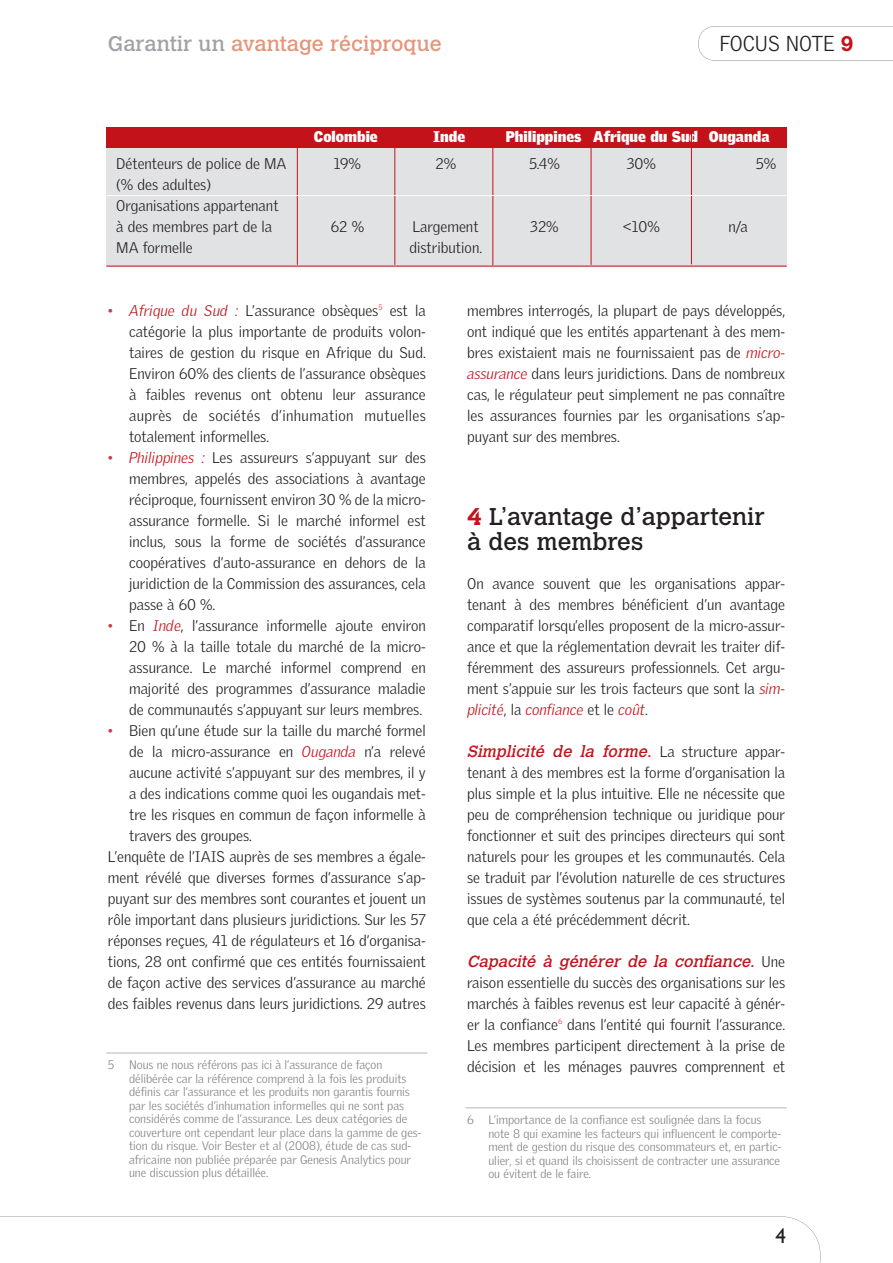
<style>
.page{position:relative;width:893px;height:1263px;background:#fff}
.page>*{position:absolute;margin:0;border:0;box-sizing:border-box;transform-origin:0 0}
.t1{font:24px/25.5px "Calvert";color:#231f20}
.t2{font:21px "Calvert";color:#e4957c}
.t3{font:21px "Griffith Display";color:#231f20}
.t4{font:21px "Gill Sans";color:#231f20}
.t5{font:italic 16.05px "Calvert";color:#c4121a}
.t6{font:15px/21px "Griffith Display";color:#231f20;text-align:justify}
.t7{font:900 15px "Griffith Display";color:#fff}
.t8{font:12px/13.5px "Griffith Display";color:#808285}
.s1{color:#a0a1a5}
.s2{font-family:"Calvert";font-weight:700;color:#c4121a}
.s3{font-family:"Calvert";color:#cf3a4b}
.s4{font-style:italic;color:#c4121a}
.s5{font-weight:700;color:#c4121a}
.s6{font-family:"Griffith Display";font-style:normal;font-size:15px;color:#231f20}
</style>
<div class="page">
<svg style="left:0;top:1216px;width:821px;height:47px"></svg>
<svg style="left:698px;top:26px;width:195px;height:35px"></svg>
<hr style="left:466px;top:1107px;width:321px;height:1px;background:#cdced0">
<div style="left:106px;top:127px;width:681px;height:21px;background:#c4121a"></div>
<div style="left:106px;top:148px;width:681px;height:118px;background:#e1e2e4"></div>
<hr style="left:297px;top:127px;width:1px;height:138px;background:#c4121a">
<hr style="left:395px;top:132px;width:1px;height:133px;background:#c4121a">
<hr style="left:493px;top:132px;width:1px;height:133px;background:#c4121a">
<hr style="left:591px;top:128px;width:1px;height:137px;background:#c4121a">
<hr style="left:691px;top:130px;width:1px;height:134px;background:#c4121a">
<hr style="left:106px;top:195px;width:681px;height:1px;background:#fff">
<hr style="left:106px;top:266px;width:681px;height:1px;background:#c4121a">
<hr style="left:106px;top:1052px;width:321px;height:2px;background:#cdced0">
<h2 class="t2" style="left:108px;top:36px;width:336px"><span class="s1">Garantir un</span> avantage réciproque</h2>
<h2 class="t3" style="left:719px;top:32px;width:136px">FOCUS NOTE <span class="s2">9</span></h2>
<p class="t7" style="left:314px;top:128px;width:65px">Colombie</p>
<p class="t7" style="left:433px;top:128px;width:33px">Inde</p>
<p class="t7" style="left:506px;top:128px;width:265px">Philippines Afrique du Sud Ouganda</p>
<p class="t6" style="left:116px;top:154px;width:172px">Détenteurs de police de MA</p>
<p class="t6" style="left:334px;top:154px;width:29px">19%</p>
<p class="t6" style="left:435px;top:154px;width:22px">2%</p>
<p class="t6" style="left:529px;top:154px;width:32px">5.4%</p>
<p class="t6" style="left:627px;top:154px;width:31px">30%</p>
<p class="t6" style="left:756px;top:154px;width:22px">5%</p>
<p class="t6" style="left:116px;top:175px;width:164px;text-align:left">(% des adultes)<br>Organisations appartenant à des membres part de la</p>
<p class="t6" style="left:331px;top:217px;width:35px">62 %</p>
<p class="t6" style="left:413px;top:217px;width:68px">Largement</p>
<p class="t6" style="left:530px;top:217px;width:30px">32%</p>
<p class="t6" style="left:623px;top:217px;width:39px">&lt;10%</p>
<p class="t6" style="left:728px;top:217px;width:21px">n/a</p>
<p class="t6" style="left:116px;top:238px;width:78px">MA formelle</p>
<p class="t6" style="left:409px;top:238px;width:74px">distribution.</p>
<p class="t6" style="left:129px;top:301px;width:298px;text-indent:-21px"><span class="s3">•</span> <span class="s4">Afrique du Sud :</span> L’assurance obsèques<sup>5</sup> est la catégorie la plus importante de produits volon&shy;taires de gestion du risque en Afrique du Sud.<br>Environ 60% des clients de l’assurance obsèques à faibles revenus ont obtenu leur assurance auprès de sociétés d’inhumation mutuelles totalement informelles.</p>
<p class="t6" style="left:129px;top:448px;width:298px;text-indent:-21px"><span class="s3">•</span> <span class="s4">Philippines :</span> Les assureurs s’appuyant sur des membres, appelés des associations à avantage réciproque, fournissent environ 30 % de la micro&shy;assurance formelle. Si le marché informel est inclus, sous la forme de sociétés d’assurance coopératives d’auto-assurance en dehors de la juridiction de la Commission des assurances, cela passe à 60 %.</p>
<p class="t6" style="left:129px;top:616px;width:298px;text-indent:-21px"><span class="s3">•</span> En <span class="s4">Inde</span>, l’assurance informelle ajoute environ 20 % à la taille totale du marché de la micro&shy;assurance. Le marché informel comprend en majorité des programmes d’assurance maladie de communautés s’appuyant sur leurs membres.</p>
<p class="t6" style="left:108px;top:721px;width:320px"><span class="s3">•</span> Bien qu’une étude sur la taille du marché formel</p>
<p class="t6" style="left:129px;top:742px;width:298px">de la micro-assurance en <span class="s4">Ouganda</span> n’a relevé</p>
<p class="t6" style="left:129px;top:763px;width:298px">aucune activité s’appuyant sur des membres, il y</p>
<p class="t6" style="left:129px;top:784px;width:298px">a des indications comme quoi les ougandais met-</p>
<p class="t6" style="left:129px;top:805px;width:298px">tre les risques en commun de façon informelle à</p>
<p class="t6" style="left:129px;top:826px;width:124px">travers des groupes.</p>
<p class="t6" style="left:108px;top:847px;width:320px">L’enquête de l’IAIS auprès de ses membres a égale-</p>
<p class="t6" style="left:108px;top:868px;width:320px">ment révélé que diverses formes d’assurance s’ap-</p>
<p class="t6" style="left:108px;top:889px;width:320px">puyant sur des membres sont courantes et jouent un</p>
<p class="t6" style="left:108px;top:910px;width:320px">rôle important dans plusieurs juridictions. Sur les 57</p>
<p class="t6" style="left:108px;top:931px;width:320px">réponses reçues, 41 de régulateurs et 16 d’organisa-</p>
<p class="t6" style="left:108px;top:952px;width:320px">tions, 28 ont confirmé que ces entités fournissaient</p>
<p class="t6" style="left:108px;top:973px;width:320px">de façon active des services d’assurance au marché</p>
<p class="t6" style="left:108px;top:994px;width:320px">des faibles revenus dans leurs juridictions. 29 autres</p>
<p class="t8" style="left:129px;top:1058px;width:294px;text-indent:-21px">5 Nous ne nous référons pas ici à l’assurance de façon délibérée car la référence comprend à la fois les produits définis car l’assurance et les produits non garantis fournis par les sociétés d’inhumation informelles qui ne sont pas considérés comme de l’assurance. Les deux catégories de couverture ont cependant leur place dans la gamme de ges&shy;tion du risque. Voir Bester et al (2008), étude de cas sud&shy;africaine non publiée préparée par Genesis Analytics pour une discussion plus détaillée.</p>
<p class="t6" style="left:467px;top:301px;width:320px">membres interrogés, la plupart de pays développés, ont indiqué que les entités appartenant à des mem&shy;bres existaient mais ne fournissaient pas de <span class="s4">micro&shy;assurance</span> dans leurs juridictions. Dans de nombreux cas, le régulateur peut simplement ne pas connaître les assurances fournies par les organisations s’ap&shy;puyant sur des membres.</p>
<h1 class="t1" style="left:467px;top:505px;width:299px"><span class="s5">4</span> L’avantage d’appartenir à des membres</h1>
<p class="t6" style="left:467px;top:574px;width:320px">On avance souvent que les organisations appar&shy;tenant à des membres bénéficient d’un avantage comparatif lorsqu’elles proposent de la micro-assur&shy;ance et que la réglementation devrait les traiter dif&shy;féremment des assureurs professionnels. Cet argu&shy;ment s’appuie sur les trois facteurs que sont la <span class="s4">sim&shy;plicité</span>, la <span class="s4">confiance</span> et le <span class="s4">coût</span>.</p>
<p class="t5" style="left:467px;top:745px;width:320px">Simplicité de la forme. <span class="s6">La structure appar-</span></p>
<p class="t6" style="left:467px;top:763px;width:320px">tenant à des membres est la forme d’organisation la plus simple et la plus intuitive. Elle ne nécessite que peu de compréhension technique ou juridique pour fonctionner et suit des principes directeurs qui sont naturels pour les groupes et les communautés. Cela se traduit par l’évolution naturelle de ces structures issues de systèmes soutenus par la communauté, tel que cela a été précédemment décrit.</p>
<p class="t5" style="left:467px;top:955px;width:320px">Capacité à générer de la confiance. <span class="s6">U n e</span></p>
<p class="t6" style="left:467px;top:973px;width:320px">raison essentielle du succès des organisations sur les marchés à faibles revenus est leur capacité à génér&shy;er la confiance<sup>6</sup> dans l’entité qui fournit l’assurance.<br>Les membres participent directement à la prise de décision et les ménages pauvres comprennent et</p>
<p class="t8" style="left:488px;top:1113px;width:295px;text-indent:-21px">6 L’importance de la confiance est soulignée dans la focus note 8 qui examine les facteurs qui influencent le comporte&shy;ment de gestion du risque des consommateurs et, en partic&shy;ulier, si et quand ils choisissent de contracter une assurance ou évitent de le faire.</p>
<h2 class="t4" style="left:775px;top:1224px;width:12px">4</h2>
</div>
